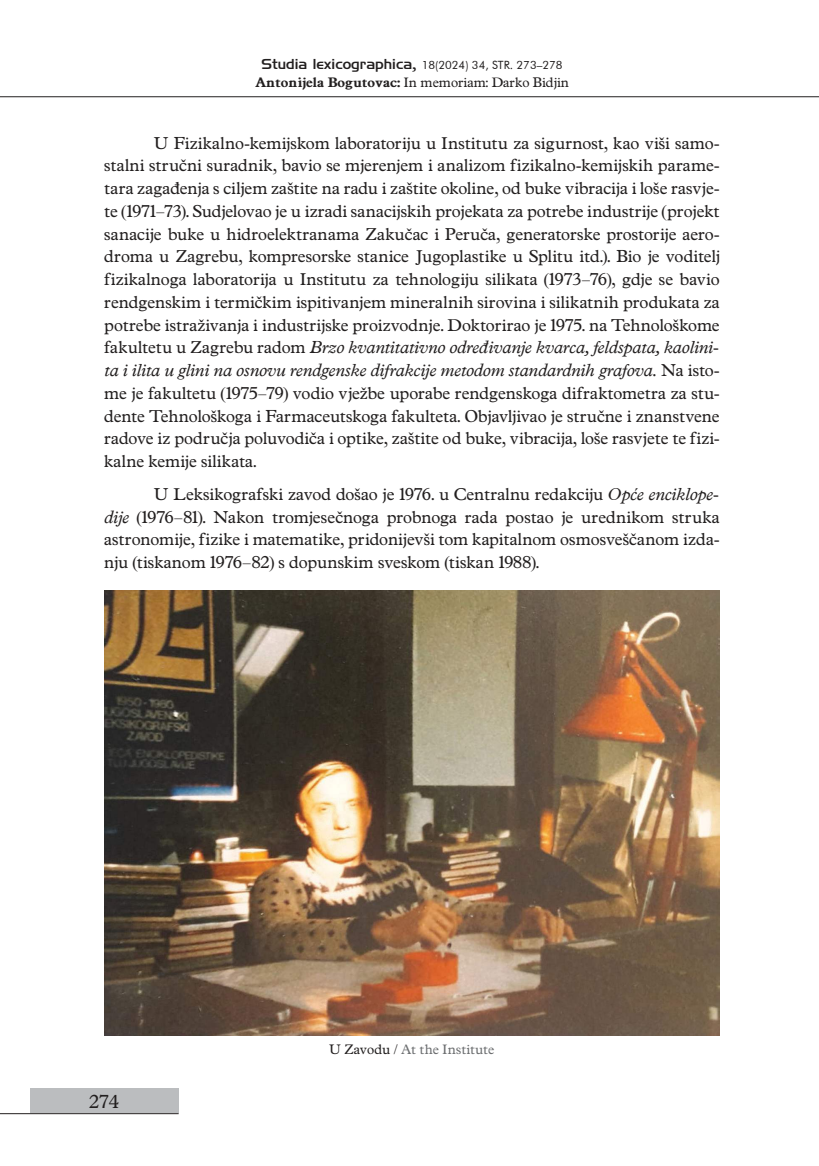
<style>
.page{position:relative;width:819px;height:1166px;background:#fff}
.page>*{position:absolute;margin:0;border:0;box-sizing:border-box;transform-origin:0 0}
.t1{font:19.25px "A Plantin";color:#221f1f}
.t2{font:17.5px/22.8px "A Plantin";letter-spacing:.005em;color:#221f1f;text-align:justify}
.t3{font:14px "A Plantin";color:#221f1f}
.t4{font:14px "A Plantin";color:#6c6e70}
.t5{font:11.38px "Futura BT";color:#221f1f}
.s1{font-family:"Handel";font-size:14px}
.s2{font-family:"A Plantin";font-weight:700;font-size:14px}
.s3{font-weight:700}
.s4{font-style:italic}
.s5{color:#221f1f}
</style>
<div class="page">
<div style="left:30px;top:1088px;width:149px;height:25px;background:#bbbdbf"></div>
<hr style="left:0;top:1113px;width:179px;height:1px;background:#221f1f">
<hr style="left:0;top:96px;width:819px;height:1px;background:#221f1f">
<img style="left:104px;top:591px;width:615px;height:444px">
<p class="t5" style="left:261px;top:61px;width:302px"><span class="s1">Studia lexicographica</span><span class="s2">,</span> 18(2024) 34, STR. 273–278</p>
<p class="t3" style="left:255px;top:72px;width:315px"><span class="s3">Antonijela Bogutovac:</span> In memoriam: Darko Bidjin</p>
<p class="t2" style="left:104px;top:131px;width:617px;text-indent:50px">U Fizikalno-kemijskom laboratoriju u Institutu za sigurnost, kao viši samo&shy;stalni stručni suradnik, bavio se mjerenjem i analizom fizikalno-kemijskih parame&shy;tara zagađenja s ciljem zaštite na radu i zaštite okoline, od buke vibracija i loše rasvje&shy;te (1971–73). Sudjelovao je u izradi sanacijskih projekata za potrebe industrije (projekt sanacije buke u hidroelektranama Zakučac i Peruča, generatorske prostorije aero&shy;droma u Zagrebu, kompresorske stanice Jugoplastike u Splitu itd.). Bio je voditelj fizikalnoga laboratorija u Institutu za tehnologiju silikata (1973–76), gdje se bavio rendgenskim i termičkim ispitivanjem mineralnih sirovina i silikatnih produkata za potrebe istraživanja i industrijske proizvodnje. Doktorirao je 1975. na Tehnološkome fakultetu u Zagrebu radom <span class="s4">Brzo kvantitativno određivanje kvarca, feldspata, kaolini&shy;ta i ilita u glini na osnovu rendgenske difrakcije metodom standardnih grafova.</span> Na isto&shy;me je fakultetu (1975–79) vodio vježbe uporabe rendgenskoga difraktometra za stu&shy;dente Tehnološkoga i Farmaceutskoga fakulteta. Objavljivao je stručne i znanstvene radove iz područja poluvodiča i optike, zaštite od buke, vibracija, loše rasvjete te fizi&shy;kalne kemije silikata.</p>
<p class="t2" style="left:104px;top:482px;width:617px;text-indent:50px">U Leksikografski zavod došao je 1976. u Centralnu redakciju <span class="s4">Opće enciklope&shy;dije</span> (1976–81). Nakon tromjesečnoga probnoga rada postao je urednikom struka astronomije, fizike i matematike, pridonijevši tom kapitalnom osmosveščanom izda&shy;nju (tiskanom 1976–82) s dopunskim sveskom (tiskan 1988).</p>
<p class="t1" style="left:89px;top:1087px;width:31px">274</p>
<p class="t4" style="left:329px;top:1039px;width:167px"><span class="s5">U Zavodu /</span> At the Institute</p>
</div>
